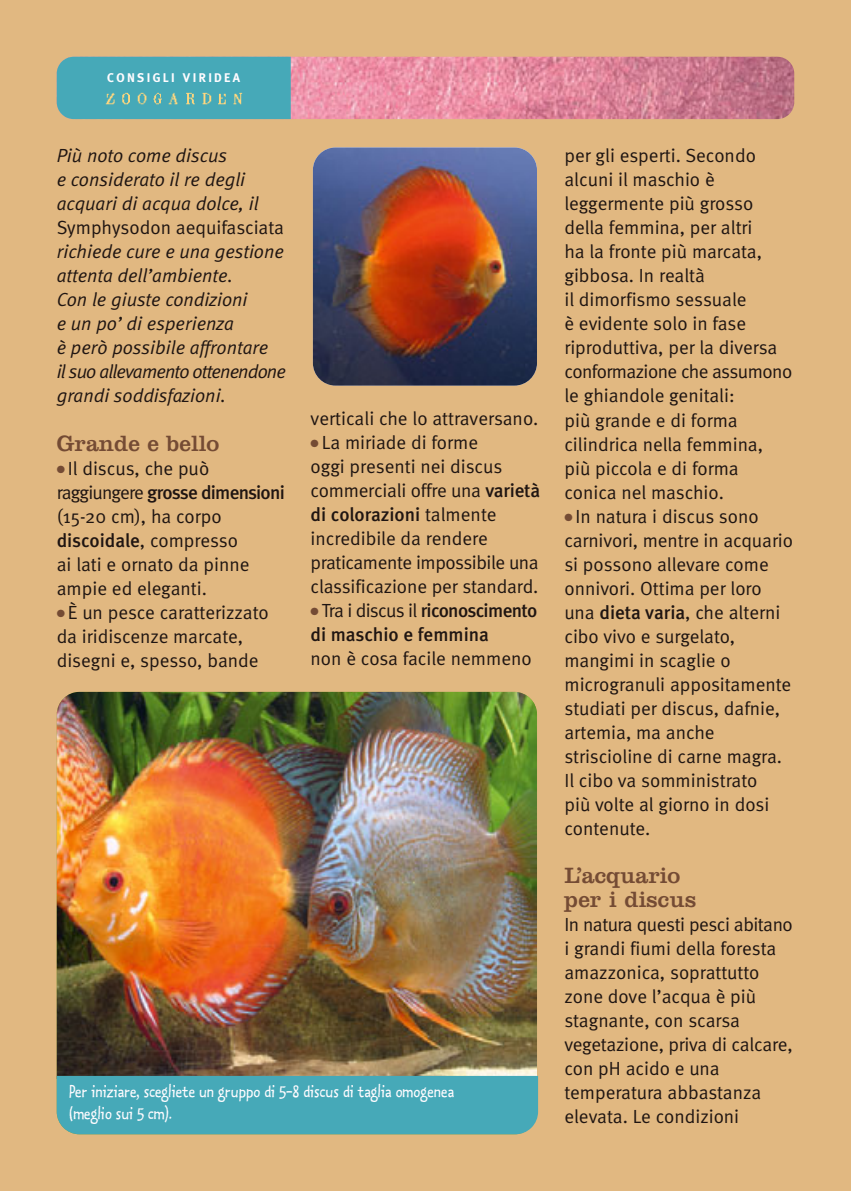
<style>
.page{position:relative;width:851px;height:1191px;background:#fff}
.page>*{position:absolute;margin:0;border:0;box-sizing:border-box;transform-origin:0 0}
.t1{font:23px/24px "Clarendon";color:#744b34}
.t2{font:19.4px/22px "Kosmik Plain Three";color:#fffcff}
.t3{font:19px/24px "Meta Normal";color:#1f1512}
.t4{font:italic 19px/24px "Meta Normal";color:#1f1512}
.t5{font:500 19px/24px "Meta";letter-spacing:-.015em;color:#1f1512}
.t6{font:500 19px "Meta";letter-spacing:-.04em;color:#1f1512}
.t7{font:700 12.6px "Meta";letter-spacing:.185em;color:#fffcff}
.s1{color:#744b34}
.s2{font-family:"Meta Normal";font-weight:400}
.s3{font-family:"Meta";font-weight:500}
</style>
<div class="page">
<div style="left:0;top:0;width:850px;height:1191px;background:#e1b881"></div>
<img style="left:57px;top:692px;width:480px;height:384px">
<img style="left:313px;top:147px;width:224px;height:239px;border-radius:23px">
<div style="left:57px;top:1076px;width:481px;height:58px;background:#46a9b8"></div>
<img style="left:57px;top:57px;width:737px;height:62px;border-radius:17px">
<div style="left:57px;top:57px;width:234px;height:62px;background:#46a9b8"></div>
<img style="left:102px;top:90px;width:144px;height:19px">
<p class="t7" style="left:107px;top:73px;width:134px">CONSIGLI VIRIDEA</p>
<p class="t4" style="left:57px;top:145px;width:204px">Più noto come discus<br>e considerato il re degli acquari di acqua dolce, il</p>
<p class="t3" style="left:57px;top:217px;width:229px">Symphysodon aequifasciata</p>
<p class="t4" style="left:57px;top:241px;width:231px">richiede cure e una gestione attenta dell’ambiente.<br>Con le giuste condizioni<br>e un po’ di esperienza<br>è però possibile affrontare<br>il suo allevamento ottenendone grandi soddisfazioni.</p>
<p class="t1" style="left:57px;top:433px;width:164px">Grande e bello</p>
<p class="t3" style="left:57px;top:457px;width:154px"><span class="s1">●</span> Il discus, che può</p>
<p class="t6" style="left:57px;top:484px;width:229px"><span class="s2">raggiungere</span> grosse dimensioni</p>
<p class="t3" style="left:57px;top:505px;width:166px">(15-20 cm), ha corpo</p>
<p class="t5" style="left:57px;top:529px;width:183px">discoidale<span class="s2">, compresso</span></p>
<p class="t3" style="left:57px;top:553px;width:194px">ai lati e ornato da pinne ampie ed eleganti.</p>
<p class="t3" style="left:57px;top:601px;width:213px"><span class="s1">●</span> È un pesce caratterizzato da iridiscenze marcate, disegni e, spesso, bande</p>
<p class="t3" style="left:310px;top:407px;width:229px">verticali che lo attraversano.</p>
<p class="t3" style="left:310px;top:431px;width:231px"><span class="s1">●</span> La miriade di forme<br>oggi presenti nei discus commerciali offre una <span class="s3">varietà</span></p>
<p class="t5" style="left:310px;top:503px;width:187px">di colorazioni <span class="s2">talmente</span></p>
<p class="t3" style="left:310px;top:527px;width:229px">incredibile da rendere praticamente impossibile una classificazione per standard.</p>
<p class="t5" style="left:310px;top:599px;width:228px"><span class="s1">●</span> <span class="s2">Tra i discus il</span> riconoscimento di maschio e femmina</p>
<p class="t3" style="left:310px;top:647px;width:222px">non è cosa facile nemmeno</p>
<p class="t2" style="left:69px;top:1079px;width:386px">Per iniziare, scegliete un gruppo di 5-8 discus di taglia omogenea (meglio sui 5 cm).</p>
<p class="t3" style="left:564px;top:145px;width:229px">per gli esperti. Secondo alcuni il maschio è leggermente più grosso della femmina, per altri<br>ha la fronte più marcata, gibbosa. In realtà<br>il dimorfismo sessuale<br>è evidente solo in fase riproduttiva, per la diversa conformazione che assumono le ghiandole genitali:<br>più grande e di forma cilindrica nella femmina, più piccola e di forma conica nel maschio.</p>
<p class="t3" style="left:564px;top:505px;width:230px"><span class="s1">●</span> In natura i discus sono carnivori, mentre in acquario si possono allevare come onnivori. Ottima per loro una <span class="s3">dieta varia</span>, che alterni cibo vivo e surgelato, mangimi in scaglie o microgranuli appositamente studiati per discus, dafnie, artemia, ma anche striscioline di carne magra.<br>Il cibo va somministrato<br>più volte al giorno in dosi contenute.</p>
<p class="t1" style="left:564px;top:865px;width:133px">L’acquario per i discus</p>
<p class="t3" style="left:564px;top:913px;width:230px">In natura questi pesci abitano i grandi fiumi della foresta amazzonica, soprattutto zone dove l’acqua è più stagnante, con scarsa vegetazione, priva di calcare, con pH acido e una temperatura abbastanza elevata. Le condizioni</p>
</div>
